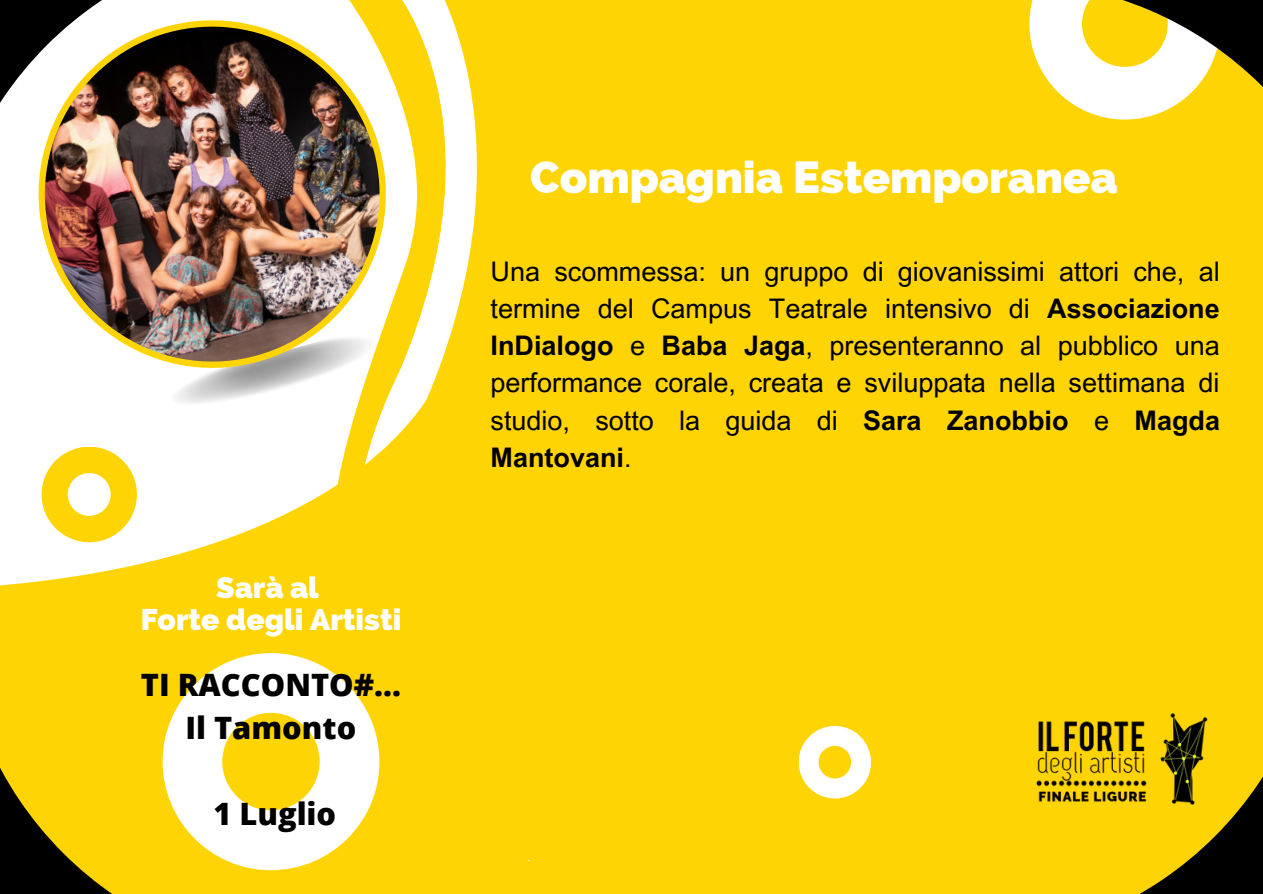
<style>
.page{position:relative;width:1263px;height:894px;background:#fff}
.page>*{position:absolute;margin:0;border:0;box-sizing:border-box;transform-origin:0 0}
.t1{font:800 45px "Raleway";color:#fff}
.t2{font:800 30.75px "Open Sans";color:#000}
.t3{font:800 30px "Raleway";color:#fff}
.t4{font:27px/37px "Arial MT Pro";color:#000;text-align:justify}
.s1{font-weight:700}
</style>
<div class="page">
<div style="left:0;top:0;width:1263px;height:893px;background:#ffd404"></div>
<svg style="left:463px;top:54px;width:14px;height:183px;fill:#fff"></svg>
<svg style="left:299px;top:0;width:164px;height:237px;fill:#fff"></svg>
<svg style="left:0;top:237px;width:530px;height:624px"></svg>
<svg style="left:799px;top:726px;width:72px;height:72px"></svg>
<img style="left:165px;top:384px;width:220px;height:36px">
<svg style="left:0;top:0;width:299px;height:297px;background:#b4b4b4"></svg>
<img style="left:22px;top:4px;width:381px;height:380px">
<svg style="left:42px;top:446px;width:95px;height:96px"></svg>
<svg style="left:315px;top:653px;width:65px;height:208px;fill:#fff"></svg>
<svg style="left:1029px;top:0;width:234px;height:120px"></svg>
<svg style="left:1036px;top:713px;width:227px;height:180px"></svg>
<svg style="left:0;top:600px;width:315px;height:293px"></svg>
<p class="t3" style="left:216px;top:569px;width:104px">Sarà al</p>
<p class="t3" style="left:141px;top:602px;width:262px">Forte degli Artisti</p>
<p class="t2" style="left:141px;top:663px;width:262px">TI RACCONTO#...</p>
<p class="t2" style="left:185px;top:706px;width:172px">Il Tamonto</p>
<p class="t2" style="left:213px;top:792px;width:124px">1 Luglio</p>
<p class="t1" style="left:530px;top:150px;width:589px">Compagnia Estemporanea</p>
<p class="t4" style="left:491px;top:256px;width:731px">Una scommessa: un gruppo di giovanissimi attori che, al termine del Campus Teatrale intensivo di <span class="s1">Associazione InDialogo</span> e <span class="s1">Baba Jaga</span>, presenteranno al pubblico una performance corale, creata e sviluppata nella settimana di studio, sotto la guida di <span class="s1">Sara Zanobbio</span> e <span class="s1">Magda Mantovani</span>.</p>
</div>
